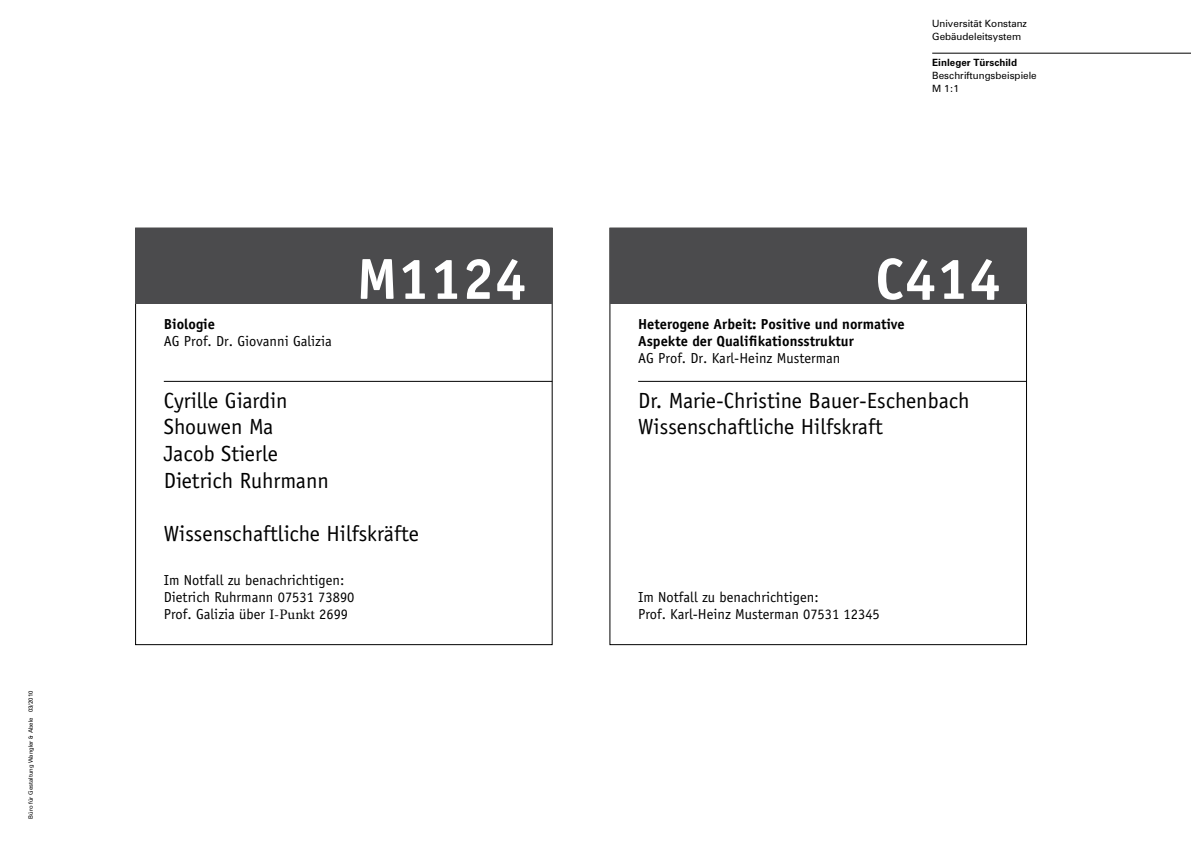
<style>
.page{position:relative;width:1191px;height:842px;background:#fff}
.page>*{position:absolute;margin:0;border:0;box-sizing:border-box;transform-origin:0 0}
.t1{font:700 58px "Officina Sans";color:#fff}
.t2{font:22px/26.6px "Officina Sans";color:#000}
.t3{font:14.5px/16.8px "Officina Sans";color:#000}
.t4{font:700 14.5px/17px "Officina Sans";color:#000}
.t5{font:10px/13px "Zurich BT";letter-spacing:.005em;color:#000}
.t6{font:700 10px "Zurich BT";letter-spacing:.005em;color:#000}
.t7{font:6px "Zurich BT";color:#000}
.s1{font-family:"Minion Pro"}
</style>
<div class="page">
<hr style="left:932px;top:53px;width:259px;height:1px;background:#000">
<div style="left:135px;top:228px;width:417px;height:75px;background:#4b4b4d"></div>
<div style="left:610px;top:228px;width:416px;height:75px;background:#4b4b4d"></div>
<hr style="left:164px;top:381px;width:388px;height:1px;background:#000">
<hr style="left:638px;top:381px;width:388px;height:1px;background:#000">
<p class="t7" style="left:27px;top:819px;width:130px;rotate:-90deg">Büro für Gestaltung Wangler &amp; Abele 03/2010</p>
<p class="t5" style="left:932px;top:17px;width:96px">Universität Konstanz<br>Gebäudeleitsystem</p>
<p class="t6" style="left:932px;top:56px;width:86px">Einleger Türschild</p>
<p class="t5" style="left:932px;top:69px;width:106px">Beschriftungsbeispiele<br>M 1:1</p>
<p class="t4" style="left:164px;top:315px;width:53px">Biologie</p>
<p class="t3" style="left:164px;top:333px;width:170px">AG Prof. Dr. Giovanni Galizia</p>
<h1 class="t1" style="left:357px;top:243px;width:171px">M1124</h1>
<h1 class="t1" style="left:875px;top:243px;width:127px">C414</h1>
<p class="t4" style="left:638px;top:315px;width:268px">Heterogene Arbeit: Positive und normative<br>Aspekte der Qualifikationsstruktur</p>
<p class="t3" style="left:638px;top:350px;width:204px">AG Prof. Dr. Karl-Heinz Musterman</p>
<h2 class="t2" style="left:164px;top:387px;width:167px">Cyrille Giardin<br>Shouwen Ma<br>Jacob Stierle<br>Dietrich Ruhrmann</h2>
<h2 class="t2" style="left:164px;top:520px;width:257px">Wissenschaftliche Hilfskräfte</h2>
<p class="t3" style="left:164px;top:572px;width:192px">Im Notfall zu benachrichtigen:<br>Dietrich Ruhrmann 07531 73890<br>Prof. Galizia über <span class="s1">I-Punkt</span> 2699</p>
<h2 class="t2" style="left:638px;top:387px;width:333px">Dr. Marie-Christine Bauer-Eschenbach<br>Wissenschaftliche Hilfskraft</h2>
<p class="t3" style="left:638px;top:589px;width:243px">Im Notfall zu benachrichtigen:<br>Prof. Karl-Heinz Musterman 07531 12345</p>
</div>
